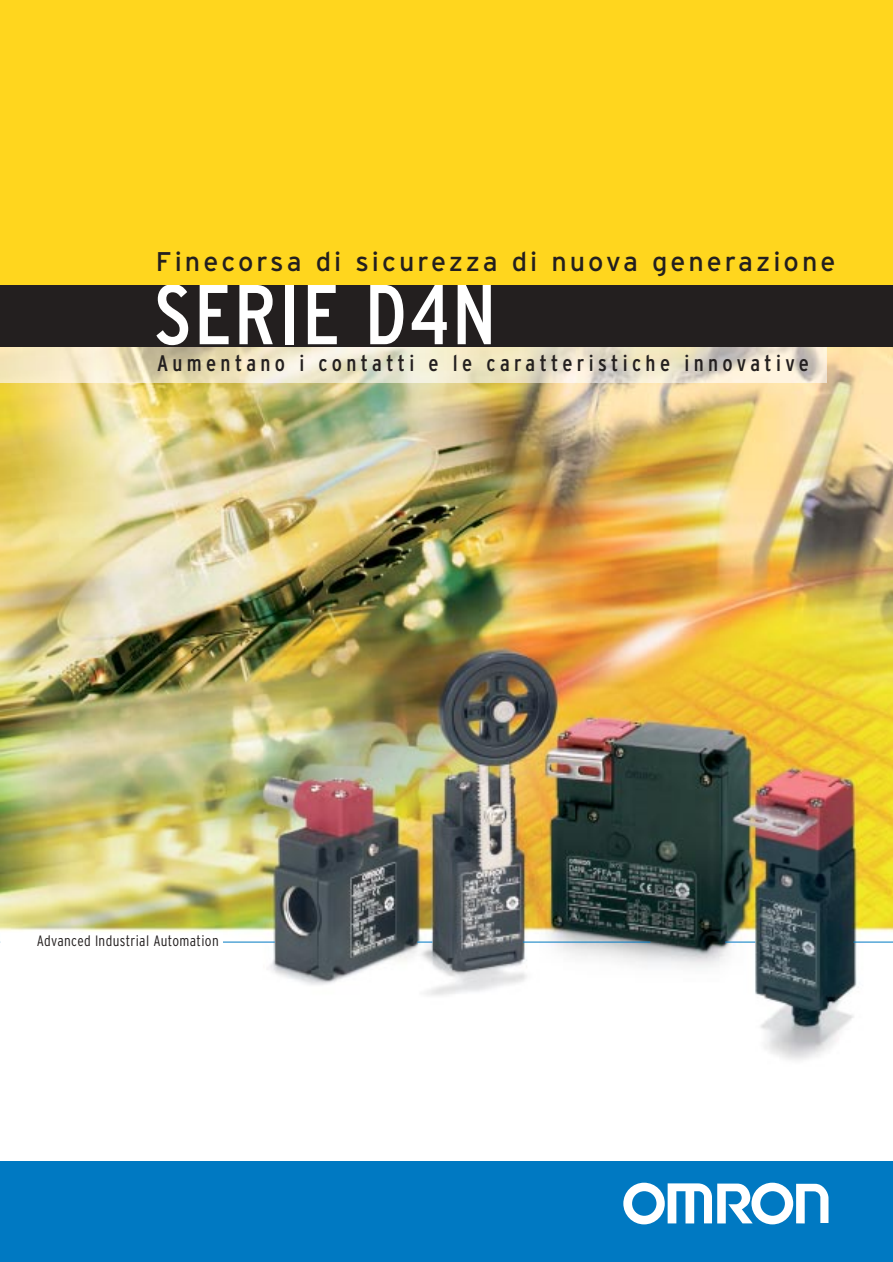
<style>
.page{position:relative;width:893px;height:1262px;background:#fff}
.page>*{position:absolute;margin:0;border:0;box-sizing:border-box;transform-origin:0 0}
.t1{font:condensed 84.6px "Interstate";letter-spacing:.025em;color:#fff}
.t2{font:27px "Interstate";letter-spacing:.11em;color:#231f1f}
.t3{font:condensed 22.5px "Interstate";letter-spacing:.195em;color:#231f1f}
.t4{font:300 condensed 15px "Interstate";letter-spacing:.025em;color:#231f1f}
</style>
<div class="page">
<div style="left:1px;top:285px;width:891px;height:64px;background:#231f1f"></div>
<img style="left:1px;top:348px;width:891px;height:712px">
<img style="left:1px;top:348px;width:825px;height:35px">
<div style="left:1px;top:0;width:891px;height:285px;background:#ffd61e"></div>
<hr style="left:1px;top:941px;width:274px;height:1px;background:#0079c2">
<div style="left:0;top:1161px;width:892px;height:100px;background:#0079c2"></div>
<svg style="left:623px;top:1182px;width:205px;height:42px"></svg>
<div style="left:1px;top:932px;width:221px;height:19px;background:#fff"></div>
<svg style="left:417px;top:941px;width:15px;height:1px"></svg>
<hr style="left:523px;top:941px;width:127px;height:1px;background:#0079c2">
<hr style="left:853px;top:941px;width:39px;height:1px;background:#0079c2">
<hr style="left:725px;top:941px;width:30px;height:1px;background:#0079c2">
<p class="t2" style="left:156px;top:251px;width:681px">Finecorsa di sicurezza di nuova generazione</p>
<h1 class="t1" style="left:154px;top:283px;width:344px">SERIE D4N</h1>
<p class="t3" style="left:157px;top:355px;width:653px">Aumentano i contatti e le caratteristiche innovative</p>
<p class="t4" style="left:37px;top:935px;width:183px">Advanced Industrial Automation</p>
</div>
